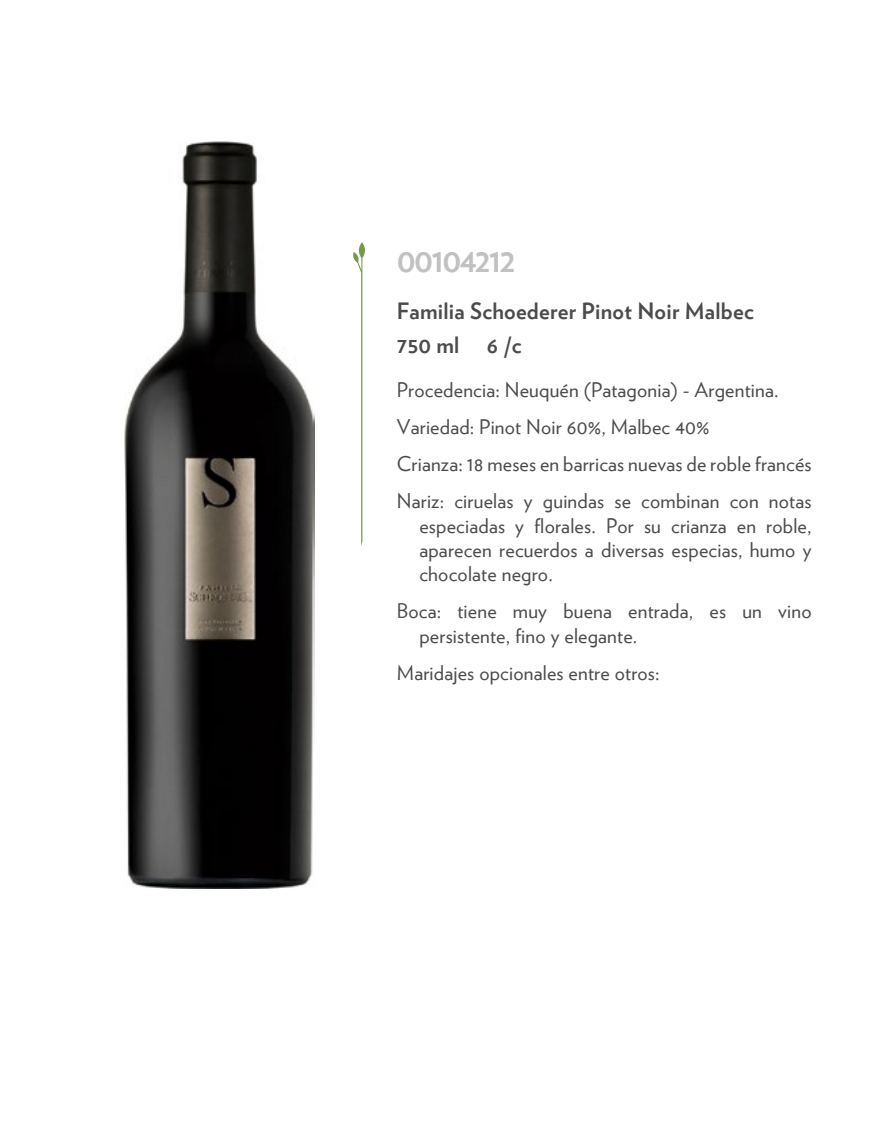
<style>
.page{position:relative;width:891px;height:1134px;background:#fff}
.page>*{position:absolute;margin:0;border:0;box-sizing:border-box;transform-origin:0 0}
.t1{font:700 33.75px "Verlag";letter-spacing:-.05em;color:#c1c1c1}
.t2{font:700 22.5px "Verlag";letter-spacing:.01em;color:#4b4b4c}
.t3{font:20.25px/37.1px "Verlag";letter-spacing:.01em;color:#4b4b4c}
</style>
<div class="page">
<img style="left:125px;top:142px;width:189px;height:747px">
<svg style="left:353px;top:242px;width:12px;height:304px"></svg>
<h1 class="t1" style="left:397px;top:233px;width:120px">00104212</h1>
<p class="t2" style="left:397px;top:293px;width:358px">Familia Schoederer Pinot Noir Malbec</p>
<p class="t2" style="left:397px;top:328px;width:64px">750 ml</p>
<p class="t2" style="left:487px;top:328px;width:36px">6 /c</p>
<p class="t3" style="left:397px;top:370px;width:416px">Procedencia: Neuquén (Patagonia) - Argentina.<br>Variedad: Pinot Noir 60%, Malbec 40%<br>Crianza: 18 meses en barricas nuevas de roble francés Nariz: ciruelas y guindas se combinan con notas</p>
<p class="t3" style="left:419px;top:512px;width:394px;line-height:24.3px;text-align:justify">especiadas y florales. Por su crianza en roble, aparecen recuerdos a diversas especias, humo y chocolate negro.</p>
<p class="t3" style="left:419px;top:598px;width:394px;line-height:24.3px;text-indent:-22px">Boca: tiene muy buena entrada, es un vino persistente, fino y elegante.</p>
<p class="t3" style="left:397px;top:653px;width:264px">Maridajes opcionales entre otros:</p>
</div>
